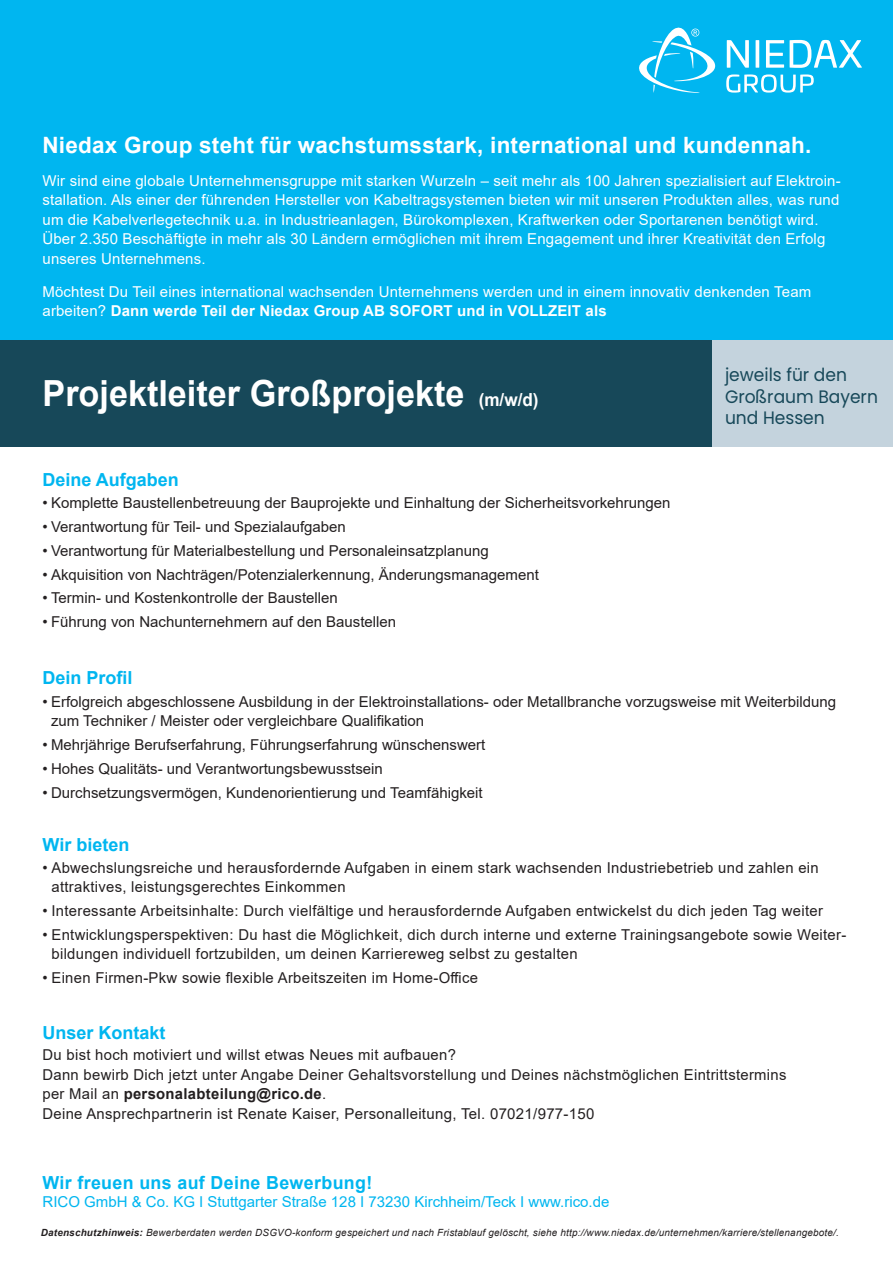
<style>
.page{position:relative;width:893px;height:1263px;background:#fff}
.page>*{position:absolute;margin:0;border:0;box-sizing:border-box;transform-origin:0 0}
.t1{font:700 36px "Arial";color:#fff;scale:.95 1}
.t2{font:700 22.5px "Arial";letter-spacing:.01em;color:#fff}
.t3{font:700 18px "Arial";color:#00b6f0}
.t4{font:18px/21.6px "Poppins";color:#174859;scale:.95 1}
.t5{font:700 18px "Arial";letter-spacing:.02em;color:#00b6f0}
.t6{font:15px/19.5px "Arial";letter-spacing:.005em;color:#231f20}
.t7{font:15px/19.5px "Arial";letter-spacing:.01em;color:#fff}
.t8{font:15px "Arial";color:#00b6f0}
.t9{font:italic 9.9px "Arial";letter-spacing:.02em;color:#231f20}
.s1{font-weight:700}
.s2{font-size:18px}
</style>
<div class="page">
<div style="left:0;top:0;width:893px;height:340px;background:#00b6f0"></div>
<svg style="left:726px;top:74px;width:88px;height:19px"></svg>
<svg style="left:727px;top:40px;width:22px;height:28px"></svg>
<hr style="left:756px;top:40px;width:3px;height:28px;background:#fff">
<svg style="left:766px;top:40px;width:18px;height:28px"></svg>
<svg style="left:790px;top:40px;width:72px;height:28px"></svg>
<svg style="left:639px;top:28px;width:77px;height:65px"></svg>
<div style="left:0;top:340px;width:720px;height:106px;background:#174859"></div>
<div style="left:712px;top:340px;width:181px;height:106px;background:#c4d3dd"></div>
<p class="t2" style="left:43px;top:130px;width:770px">Niedax Group steht für wachstumsstark, international und kundennah.</p>
<p class="t7" style="left:43px;top:171px;width:800px">Wir sind eine globale Unternehmensgruppe mit starken Wurzeln – seit mehr als 100 Jahren spezialisiert auf Elektroin&shy;stallation. Als einer der führenden Hersteller von Kabeltragsystemen bieten wir mit unseren Produkten alles, was rund um die Kabelverlegetechnik u.a. in Industrieanlagen, Bürokomplexen, Kraftwerken oder Sportarenen benötigt wird.<br>Über 2.350 Beschäftigte in mehr als 30 Ländern ermöglichen mit ihrem Engagement und ihrer Kreativität den Erfolg unseres Unternehmens.</p>
<p class="t7" style="left:43px;top:282px;width:770px">Möchtest Du Teil eines international wachsenden Unternehmens werden und in einem innovativ denkenden Team arbeiten? <span class="s1">Dann werde Teil der Niedax Group AB SOFORT und in VOLLZEIT als</span></p>
<p class="t1" style="left:43px;top:368px;width:524px">Projektleiter Großprojekte <span class="s2">(m/w/d)</span></p>
<p class="t3" style="left:43px;top:467px;width:138px">Deine Aufgaben</p>
<p class="t6" style="left:43px;top:493px;width:630px">• Komplette Baustellenbetreuung der Bauprojekte und Einhaltung der Sicherheitsvorkehrungen</p>
<p class="t6" style="left:43px;top:517px;width:305px">• Verantwortung für Teil- und Spezialaufgaben</p>
<p class="t6" style="left:43px;top:541px;width:448px">• Verantwortung für Materialbestellung und Personaleinsatzplanung</p>
<p class="t6" style="left:43px;top:565px;width:498px">• Akquisition von Nachträgen/Potenzialerkennung, Änderungsmanagement</p>
<p class="t6" style="left:43px;top:588px;width:297px">• Termin- und Kostenkontrolle der Baustellen</p>
<p class="t6" style="left:43px;top:612px;width:355px">• Führung von Nachunternehmern auf den Baustellen</p>
<p class="t3" style="left:43px;top:665px;width:92px">Dein Profil</p>
<p class="t4" style="left:725px;top:364px;width:162px">jeweils für den<br>Großraum Bayern</p>
<p class="t4" style="left:725px;top:407px;width:107px">und Hessen</p>
<p class="t6" style="left:51px;top:692px;width:787px;text-indent:-9px">• Erfolgreich abgeschlossene Ausbildung in der Elektroinstallations- oder Metallbranche vorzugsweise mit Weiterbildung zum Techniker / Meister oder vergleichbare Qualifikation</p>
<p class="t6" style="left:43px;top:735px;width:444px">• Mehrjährige Berufserfahrung, Führungserfahrung wünschenswert</p>
<p class="t6" style="left:43px;top:759px;width:342px">• Hohes Qualitäts- und Verantwortungsbewusstsein</p>
<p class="t6" style="left:43px;top:783px;width:442px">• Durchsetzungsvermögen, Kundenorientierung und Teamfähigkeit</p>
<p class="t3" style="left:43px;top:832px;width:88px">Wir bieten</p>
<p class="t6" style="left:52px;top:858px;width:769px;text-indent:-9px">• Abwechslungsreiche und herausfordernde Aufgaben in einem stark wachsenden Industriebetrieb und zahlen ein attraktives, leistungsgerechtes Einkommen</p>
<p class="t6" style="left:43px;top:901px;width:782px">• Interessante Arbeitsinhalte: Durch vielfältige und herausfordernde Aufgaben entwickelst du dich jeden Tag weiter</p>
<p class="t6" style="left:52px;top:925px;width:796px;text-indent:-9px">• Entwicklungsperspektiven: Du hast die Möglichkeit, dich durch interne und externe Trainingsangebote sowie Weiter&shy;bildungen individuell fortzubilden, um deinen Karriereweg selbst zu gestalten</p>
<p class="t6" style="left:43px;top:968px;width:437px">• Einen Firmen-Pkw sowie flexible Arbeitszeiten im Home-Office</p>
<p class="t3" style="left:43px;top:1020px;width:125px">Unser Kontakt</p>
<p class="t6" style="left:43px;top:1045px;width:745px">Du bist hoch motiviert und willst etwas Neues mit aufbauen?<br>Dann bewirb Dich jetzt unter Angabe Deiner Gehaltsvorstellung und Deines nächstmöglichen Eintrittstermins per Mail an <span class="s1">personalabteilung@rico.de</span>.<br>Deine Ansprechpartnerin ist Renate Kaiser, Personalleitung, Tel. 07021/977-150</p>
<p class="t5" style="left:43px;top:1170px;width:331px">Wir freuen uns auf Deine Bewerbung!</p>
<p class="t8" style="left:43px;top:1191px;width:568px">RICO GmbH &amp; Co. KG I Stuttgarter Straße 128 I 73230 Kirchheim/Teck I www.rico.de</p>
<p class="t9" style="left:41px;top:1226px;width:799px"><span class="s1">Datenschutzhinweis:</span> Bewerberdaten werden DSGVO-konform gespeichert und nach Fristablauf gelöscht, siehe http://www.niedax.de/unternehmen/karriere/stellenangebote/.</p>
</div>
